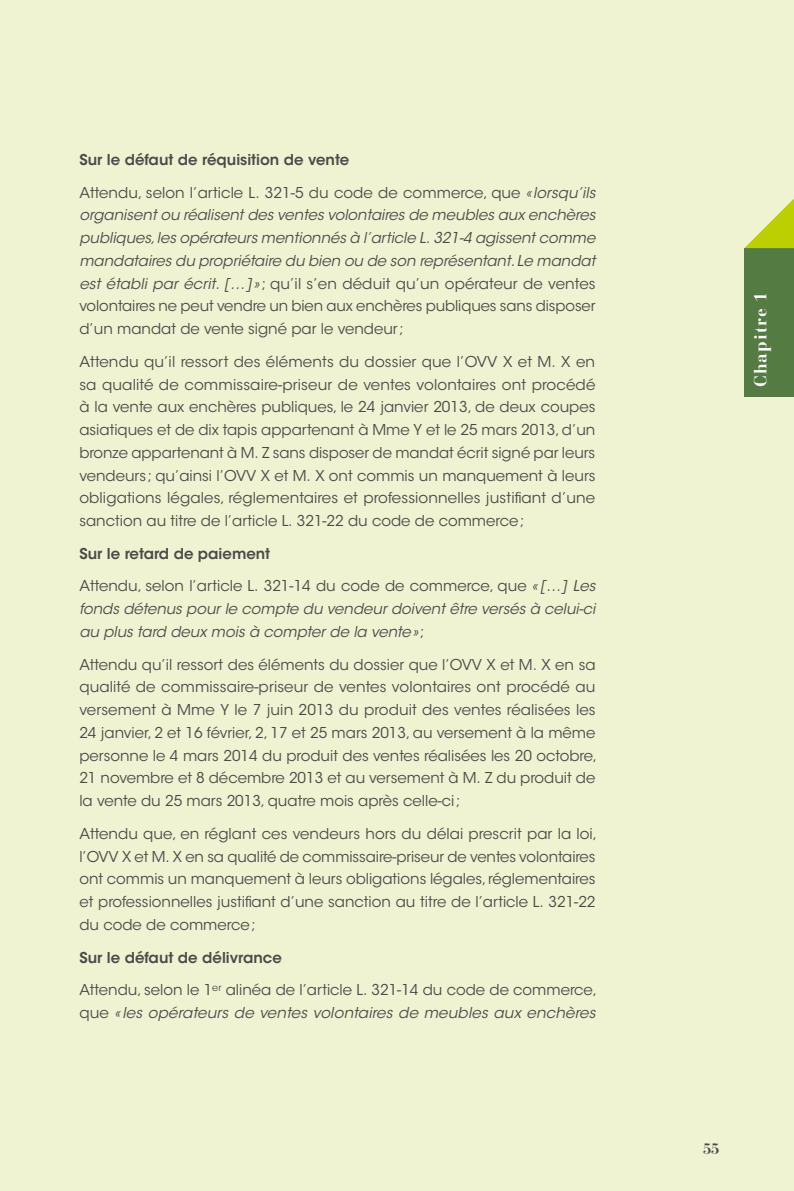
<style>
.page{position:relative;width:794px;height:1191px;background:#eff3d1}
.page>*{position:absolute;margin:0;border:0;box-sizing:border-box;transform-origin:0 0}
.t1{font:700 17.5px "Bauer Bodoni Std";letter-spacing:.06em;color:#fff}
.Focus_texte{font:14.88px/22.8px "ITC Avant Garde Std";color:#4a4a49;text-align:justify}
.Focus_texte-2{font:italic 14.88px/22.8px "ITC Avant Garde Std";color:#4a4a49;text-align:justify}
.Focus_texte-3{font:600 14.88px "ITC Avant Garde Std";color:#4a4a49}
.t2{font:700 14.88px "Bauer Bodoni Std";color:#4a4a49}
.s1{font-style:normal}
.s2{font-style:italic}
</style>
<div class="page">
<div style="left:744px;top:248px;width:50px;height:149px;background:#537b42"></div>
<svg style="left:744px;top:198px;width:50px;height:50px"></svg>
<p class="Focus_texte-3" style="left:79px;top:150px;width:271px">Sur le défaut de réquisition de vente</p>
<p class="Focus_texte-2" style="left:79px;top:181px;width:518px"><span class="s1">Attendu, selon l’article L. 321-5 du code de commerce, que</span> «lorsqu’ils organisent ou réalisent des ventes volontaires de meubles aux enchères publiques, les opérateurs mentionnés à l’article L. 321-4 agissent comme mandataires du propriétaire du bien ou de son représentant. Le mandat est établi par écrit. […] »<span class="s1">; qu’il s’en déduit qu’un opérateur de ventes volontaires ne peut vendre un bien aux enchères publiques sans disposer d’un mandat de vente signé par le vendeur;</span></p>
<p class="Focus_texte" style="left:79px;top:350px;width:517px">Attendu qu’il ressort des éléments du dossier que l’OVV X et M. X en sa qualité de commissaire-priseur de ventes volontaires ont procédé à la vente aux enchères publiques, le 24 janvier 2013, de deux coupes asiatiques et de dix tapis appartenant à Mme Y et le 25 mars 2013, d’un bronze appartenant à M. Z sans disposer de mandat écrit signé par leurs vendeurs ; qu’ainsi l’OVV X et M. X ont commis un manquement à leurs obligations légales, réglementaires et professionnelles justifiant d’une sanction au titre de l’article L. 321-22 du code de commerce;</p>
<p class="Focus_texte-3" style="left:79px;top:544px;width:192px">Sur le retard de paiement</p>
<p class="Focus_texte-2" style="left:79px;top:575px;width:517px"><span class="s1">Attendu, selon l’article L. 321-14 du code de commerce, que</span> « […] Les fonds détenus pour le compte du vendeur doivent être versés à celui-ci au plus tard deux mois à compter de la vente»<span class="s1">;</span></p>
<p class="Focus_texte" style="left:79px;top:653px;width:519px;text-align:left">Attendu qu’il ressort des éléments du dossier que l’OVV X et M. X en sa qualité de commissaire-priseur de ventes volontaires ont procédé au versement à Mme Y le 7 juin 2013 du produit des ventes réalisées les 24 janvier, 2 et 16 février, 2, 17 et 25 mars 2013, au versement à la même personne le 4 mars 2014 du produit des ventes réalisées les 20 octobre, 21 novembre et 8 décembre 2013 et au versement à M. Z du produit de la vente du 25 mars 2013, quatre mois après celle-ci;</p>
<p class="Focus_texte" style="left:79px;top:822px;width:519px">Attendu que, en réglant ces vendeurs hors du délai prescrit par la loi, l’OVV X et M. X en sa qualité de commissaire-priseur de ventes volontaires ont commis un manquement à leurs obligations légales, réglementaires et professionnelles justifiant d’une sanction au titre de l’article L. 321-22 du code de commerce;</p>
<p class="Focus_texte-3" style="left:79px;top:947px;width:204px">Sur le défaut de délivrance</p>
<p class="Focus_texte" style="left:79px;top:978px;width:519px">Attendu, selon le 1<sup>er</sup> alinéa de l’article L. 321-14 du code de commerce, que <span class="s2">«les opérateurs de ventes volontaires de meubles aux enchères</span></p>
<p class="t1" style="left:750px;top:387px;width:97px;rotate:-90deg">Chapitre 1</p>
<p class="t2" style="left:703px;top:1140px;width:18px">55</p>
</div>
